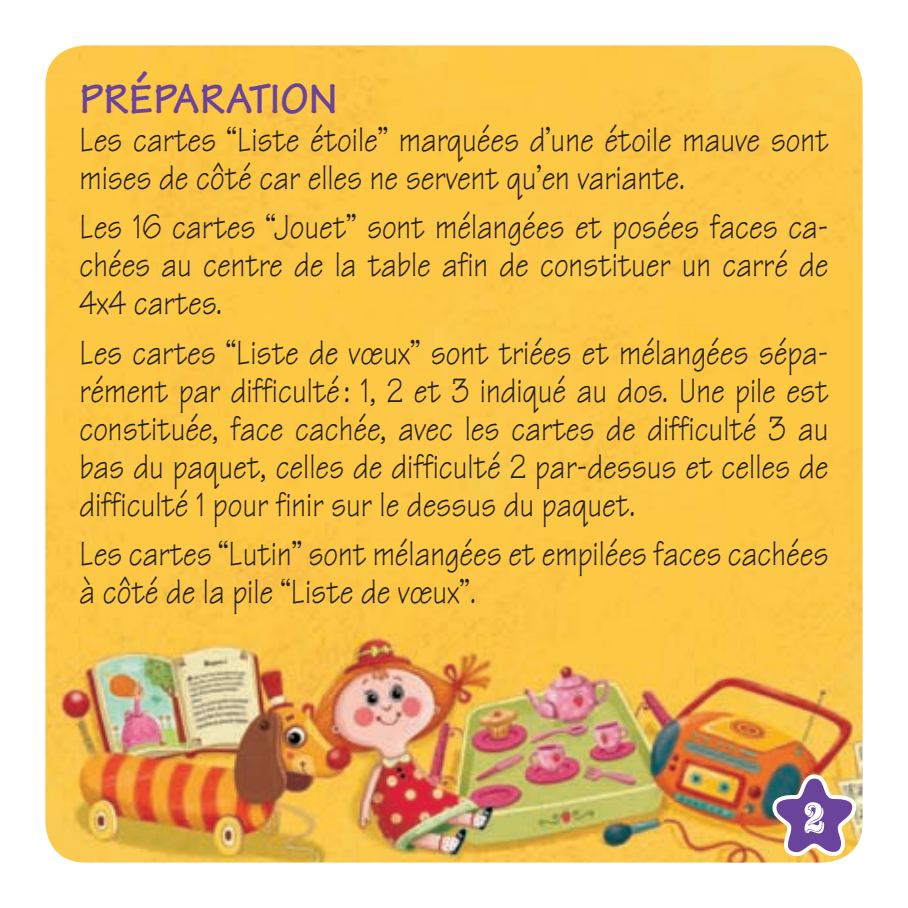
<style>
.page{position:relative;width:908px;height:908px;background:#fff}
.page>*{position:absolute;margin:0;border:0;box-sizing:border-box;transform-origin:0 0}
.t1{font:104px "Distro Bats";color:#6a439a}
.t2{font:700 44px "Tekton";color:#6a439a}
.t3{font:36px/38px "Tekton";color:#231f20;scale:.85 1}
</style>
<div class="page">
<img style="left:45px;top:45px;width:817px;height:817px">
<img style="left:765px;top:767px;width:97px;height:95px">
<p class="t2" style="left:79px;top:71px;width:260px">PRÉPARATION</p>
<p class="t3" style="left:79px;top:120px;width:882px">Les cartes “Liste étoile” marquées d’une étoile mauve sont mises de côté car elles ne servent qu’en variante.</p>
<p class="t3" style="left:79px;top:208px;width:882px;text-align:justify">Les 16 cartes “Jouet” sont mélangées et posées faces ca&shy;chées au centre de la table afin de constituer un carré de 4x4 cartes.</p>
<p class="t3" style="left:79px;top:333px;width:882px;text-align:justify">Les cartes “Liste de vœux” sont triées et mélangées sépa&shy;rément par difficulté : 1, 2 et 3 indiqué au dos. Une pile est constituée, face cachée, avec les cartes de difficulté 3 au bas du paquet, celles de difficulté 2 par-dessus et celles de difficulté 1 pour finir sur le dessus du paquet.</p>
<p class="t3" style="left:79px;top:534px;width:882px">Les cartes “Lutin” sont mélangées et empilées faces cachées à côté de la pile “Liste de vœux”.</p>
<h1 class="t1" style="left:771px;top:766px;width:87px">W</h1>
</div>
